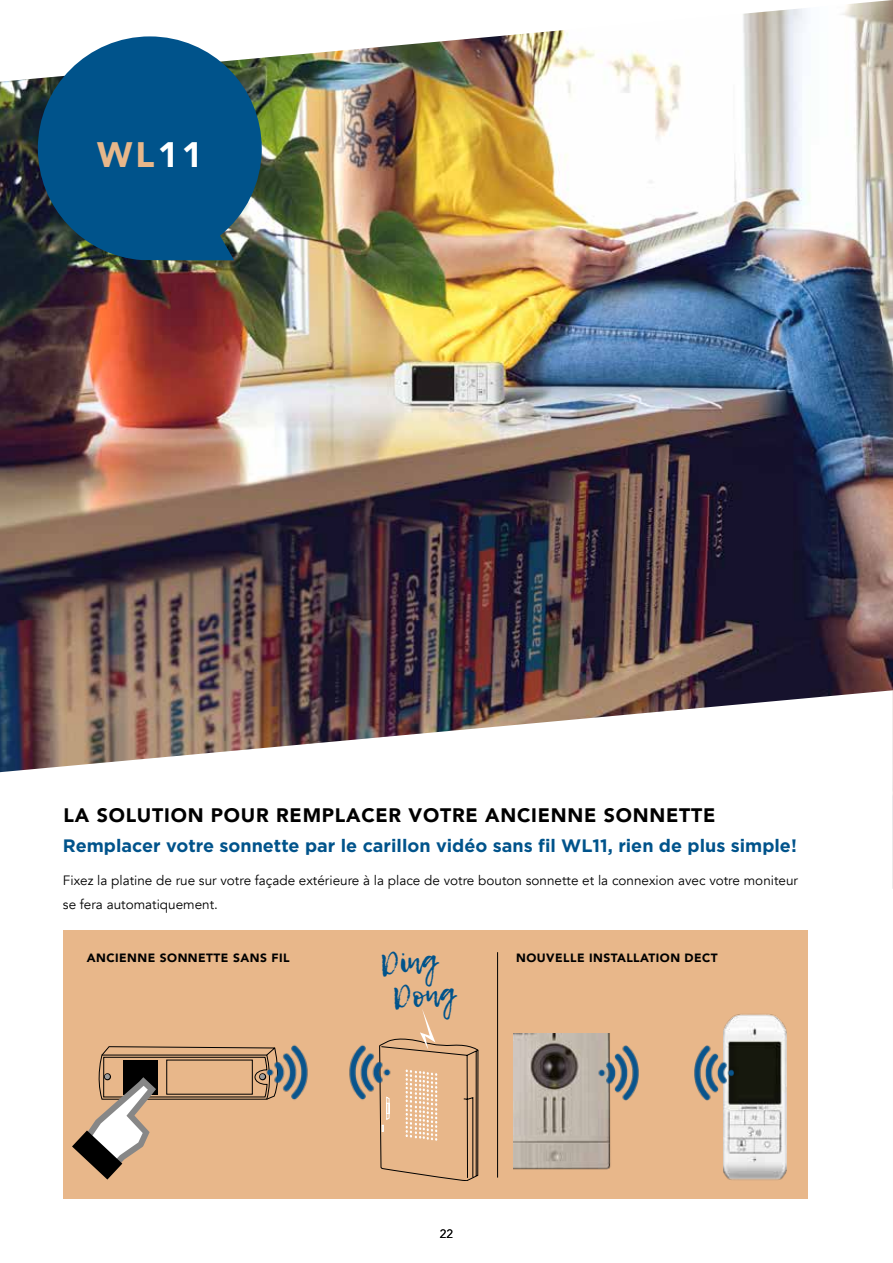
<style>
.page{position:relative;width:893px;height:1263px;background:#fff}
.page>*{position:absolute;margin:0;border:0;box-sizing:border-box;transform-origin:0 0}
.t1{font:900 35.25px "Avenir";color:#e8b78a}
.t2{font:30px/34.7px "Lemon Tuesday";color:#00538b;text-align:center}
.t3{font:900 19.5px "Avenir";letter-spacing:.04em;color:#000}
.t4{font:700 18px "Gotham";color:#00538b}
.t5{font:13.5px/24px "Avenir";color:#000}
.t6{font:900 12px "Avenir";letter-spacing:.04em;color:#000}
.t7{font:12px "Avenir";color:#000}
.s1{color:#fff}
</style>
<div class="page">
<img style="left:0;top:0;width:893px;height:690px">
<svg style="left:0;top:690px;width:892px;height:509px"></svg>
<svg style="left:38px;top:36px;width:224px;height:224px;background:#1c608b"></svg>
<div style="left:63px;top:930px;width:744px;height:269px;background:#e8b78a"></div>
<img style="left:513px;top:1033px;width:98px;height:137px">
<svg style="left:72px;top:1046px;width:188px;height:133px"></svg>
<img style="left:723px;top:1014px;width:63px;height:166px">
<hr style="left:497px;top:952px;width:1px;height:225px;background:#000">
<svg style="left:379px;top:1009px;width:99px;height:172px"></svg>
<img style="left:349px;top:1033px;width:48px;height:79px">
<img style="left:260px;top:1045px;width:48px;height:55px">
<img style="left:694px;top:1033px;width:47px;height:79px">
<img style="left:592px;top:1033px;width:47px;height:79px">
<svg style="left:892px;top:690px;width:1px;height:199px"></svg>
<h1 class="t1" style="left:97px;top:125px;width:107px">WL<span class="s1">11</span></h1>
<h3 class="t3" style="left:64px;top:798px;width:653px">LA SOLUTION POUR REMPLACER VOTRE ANCIENNE SONNETTE</h3>
<h3 class="t4" style="left:63px;top:835px;width:735px">Remplacer votre sonnette par le carillon vidéo sans fil WL11, rien de plus simple!</h3>
<p class="t5" style="left:63px;top:868px;width:737px">Fixez la platine de rue sur votre façade extérieure à la place de votre bouton sonnette et la connexion avec votre moniteur se fera automatiquement.</p>
<p class="t6" style="left:87px;top:947px;width:204px">ANCIENNE SONNETTE SANS FIL</p>
<h2 class="t2" style="left:379px;top:947px;width:73px;rotate:-5deg">Ding<br>Dong</h2>
<p class="t6" style="left:516px;top:947px;width:203px">NOUVELLE INSTALLATION DECT</p>
<p class="t7" style="left:440px;top:1227px;width:15px">22</p>
</div>
